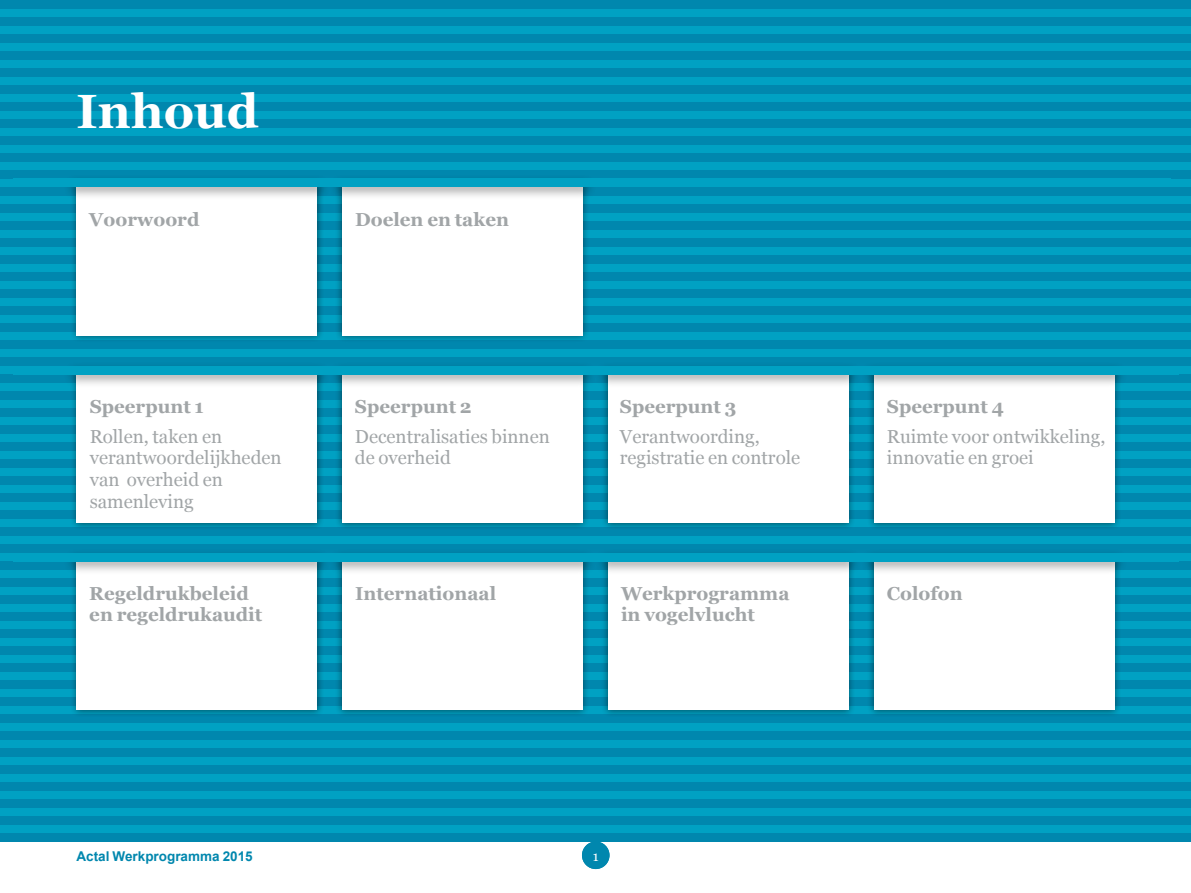
<style>
.page{position:relative;width:1191px;height:893px;background:#fff}
.page>*{position:absolute;margin:0;border:0;box-sizing:border-box;transform-origin:0 0}
.t1{font:700 48px "Georgia";color:#fff}
.t2{font:18.75px/21.8px "Georgia";color:#a1a5a7}
.t3{font:700 18.75px/21.8px "Georgia";color:#a1a5a7}
.t4{font:13.65px "Georgia";color:#fff}
.t5{font:700 13.5px "Arial";color:#0087ae}
</style>
<div class="page">
<div style="left:0;top:0;width:1191px;height:842px;background:#00a1c3"></div>
<div style="left:0;top:833px;width:1191px;height:9px;background:#0087ae"></div>
<div style="left:0;top:782px;width:1191px;height:9px;background:#0087ae"></div>
<div style="left:0;top:731px;width:1191px;height:9px;background:#0087ae"></div>
<div style="left:0;top:714px;width:1191px;height:9px;background:#0087ae"></div>
<div style="left:0;top:697px;width:1191px;height:9px;background:#0087ae"></div>
<div style="left:0;top:680px;width:1191px;height:9px;background:#0087ae"></div>
<div style="left:0;top:816px;width:1191px;height:9px;background:#0087ae"></div>
<div style="left:0;top:799px;width:1191px;height:9px;background:#0087ae"></div>
<div style="left:0;top:748px;width:1191px;height:9px;background:#0087ae"></div>
<div style="left:0;top:765px;width:1191px;height:9px;background:#0087ae"></div>
<div style="left:0;top:629px;width:1191px;height:9px;background:#0087ae"></div>
<div style="left:0;top:578px;width:1191px;height:9px;background:#0087ae"></div>
<div style="left:0;top:561px;width:1191px;height:9px;background:#0087ae"></div>
<div style="left:0;top:544px;width:1191px;height:9px;background:#0087ae"></div>
<div style="left:0;top:527px;width:1191px;height:9px;background:#0087ae"></div>
<div style="left:0;top:663px;width:1191px;height:9px;background:#0087ae"></div>
<div style="left:0;top:646px;width:1191px;height:9px;background:#0087ae"></div>
<div style="left:0;top:595px;width:1191px;height:9px;background:#0087ae"></div>
<div style="left:0;top:612px;width:1191px;height:9px;background:#0087ae"></div>
<div style="left:0;top:476px;width:1191px;height:9px;background:#0087ae"></div>
<div style="left:0;top:425px;width:1191px;height:9px;background:#0087ae"></div>
<div style="left:0;top:408px;width:1191px;height:9px;background:#0087ae"></div>
<div style="left:0;top:391px;width:1191px;height:9px;background:#0087ae"></div>
<div style="left:0;top:374px;width:1191px;height:9px;background:#0087ae"></div>
<div style="left:0;top:510px;width:1191px;height:9px;background:#0087ae"></div>
<div style="left:0;top:493px;width:1191px;height:9px;background:#0087ae"></div>
<div style="left:0;top:442px;width:1191px;height:9px;background:#0087ae"></div>
<div style="left:0;top:459px;width:1191px;height:9px;background:#0087ae"></div>
<div style="left:0;top:323px;width:1191px;height:9px;background:#0087ae"></div>
<div style="left:0;top:272px;width:1191px;height:9px;background:#0087ae"></div>
<div style="left:0;top:255px;width:1191px;height:9px;background:#0087ae"></div>
<div style="left:0;top:238px;width:1191px;height:9px;background:#0087ae"></div>
<div style="left:0;top:221px;width:1191px;height:9px;background:#0087ae"></div>
<div style="left:0;top:357px;width:1191px;height:9px;background:#0087ae"></div>
<div style="left:0;top:340px;width:1191px;height:9px;background:#0087ae"></div>
<div style="left:0;top:289px;width:1191px;height:9px;background:#0087ae"></div>
<div style="left:0;top:306px;width:1191px;height:9px;background:#0087ae"></div>
<div style="left:0;top:170px;width:1191px;height:9px;background:#0087ae"></div>
<div style="left:0;top:119px;width:1191px;height:9px;background:#0087ae"></div>
<div style="left:0;top:102px;width:1191px;height:9px;background:#0087ae"></div>
<div style="left:0;top:85px;width:1191px;height:9px;background:#0087ae"></div>
<div style="left:0;top:68px;width:1191px;height:9px;background:#0087ae"></div>
<div style="left:0;top:204px;width:1191px;height:9px;background:#0087ae"></div>
<div style="left:0;top:187px;width:1191px;height:9px;background:#0087ae"></div>
<div style="left:0;top:136px;width:1191px;height:9px;background:#0087ae"></div>
<div style="left:0;top:153px;width:1191px;height:9px;background:#0087ae"></div>
<div style="left:0;top:17px;width:1191px;height:8px;background:#0087ae"></div>
<div style="left:0;top:51px;width:1191px;height:9px;background:#0087ae"></div>
<div style="left:0;top:34px;width:1191px;height:9px;background:#0087ae"></div>
<div style="left:0;top:0;width:1191px;height:8px;background:#0087ae"></div>
<div style="left:70px;top:367px;width:254px;height:163px;background:#000;opacity:.5"></div>
<div style="left:77px;top:374px;width:240px;height:149px;background:#fff"></div>
<div style="left:335px;top:180px;width:255px;height:163px;background:#000;opacity:.5"></div>
<div style="left:342px;top:187px;width:241px;height:149px;background:#fff"></div>
<div style="left:70px;top:180px;width:254px;height:163px;background:#000;opacity:.5"></div>
<div style="left:77px;top:187px;width:240px;height:149px;background:#fff"></div>
<div style="left:70px;top:554px;width:254px;height:163px;background:#000;opacity:.5"></div>
<div style="left:77px;top:561px;width:240px;height:149px;background:#fff"></div>
<div style="left:335px;top:554px;width:255px;height:163px;background:#000;opacity:.5"></div>
<div style="left:342px;top:561px;width:241px;height:149px;background:#fff"></div>
<div style="left:601px;top:554px;width:254px;height:163px;background:#000;opacity:.5"></div>
<div style="left:608px;top:561px;width:240px;height:149px;background:#fff"></div>
<div style="left:867px;top:554px;width:254px;height:163px;background:#000;opacity:.5"></div>
<div style="left:874px;top:561px;width:240px;height:149px;background:#fff"></div>
<div style="left:601px;top:367px;width:254px;height:163px;background:#000;opacity:.5"></div>
<div style="left:608px;top:374px;width:240px;height:149px;background:#fff"></div>
<div style="left:867px;top:367px;width:254px;height:163px;background:#000;opacity:.5"></div>
<div style="left:874px;top:374px;width:240px;height:149px;background:#fff"></div>
<div style="left:335px;top:367px;width:255px;height:163px;background:#000;opacity:.5"></div>
<div style="left:342px;top:374px;width:241px;height:149px;background:#fff"></div>
<div style="left:63px;top:361px;width:267px;height:27px;background:#000;opacity:.35"></div>
<div style="left:63px;top:548px;width:267px;height:27px;background:#000;opacity:.35"></div>
<div style="left:329px;top:174px;width:267px;height:27px;background:#000;opacity:.35"></div>
<div style="left:329px;top:361px;width:267px;height:27px;background:#000;opacity:.35"></div>
<div style="left:329px;top:548px;width:267px;height:27px;background:#000;opacity:.35"></div>
<div style="left:63px;top:174px;width:267px;height:27px;background:#000;opacity:.35"></div>
<div style="left:595px;top:361px;width:266px;height:27px;background:#000;opacity:.35"></div>
<div style="left:595px;top:548px;width:266px;height:27px;background:#000;opacity:.35"></div>
<div style="left:860px;top:548px;width:267px;height:27px;background:#000;opacity:.35"></div>
<div style="left:860px;top:361px;width:267px;height:27px;background:#000;opacity:.35"></div>
<div style="left:13px;top:366px;width:1165px;height:8px;background:#00a1c3"></div>
<div style="left:13px;top:553px;width:1165px;height:8px;background:#00a1c3"></div>
<div style="left:13px;top:179px;width:1157px;height:8px;background:#00a1c3"></div>
<div style="left:582px;top:841px;width:27px;height:28px;background:#0087ae;border-radius:50%"></div>
<h1 class="t1" style="left:77px;top:75px;width:184px">Inhoud</h1>
<p class="t3" style="left:89px;top:207px;width:112px">Voorwoord</p>
<p class="t3" style="left:355px;top:207px;width:155px">Doelen en taken</p>
<p class="t3" style="left:90px;top:394px;width:116px">Speerpunt 1</p>
<p class="t2" style="left:90px;top:424px;width:193px">Rollen, taken en verantwoordelijkheden van overheid en samenleving</p>
<p class="t3" style="left:355px;top:394px;width:118px">Speerpunt 2</p>
<p class="t2" style="left:355px;top:424px;width:196px">Decentralisaties binnen de overheid</p>
<p class="t3" style="left:620px;top:394px;width:118px">Speerpunt 3</p>
<p class="t2" style="left:620px;top:424px;width:182px">Verantwoording, registratie en controle</p>
<p class="t3" style="left:887px;top:394px;width:119px">Speerpunt 4</p>
<p class="t2" style="left:887px;top:424px;width:220px">Ruimte voor ontwikkeling, innovatie en groei</p>
<p class="t3" style="left:89px;top:581px;width:161px">Regeldrukbeleid</p>
<p class="t3" style="left:887px;top:581px;width:77px">Colofon</p>
<p class="t3" style="left:89px;top:603px;width:175px">en regeldrukaudit</p>
<p class="t3" style="left:355px;top:581px;width:143px">Internationaal</p>
<p class="t3" style="left:621px;top:581px;width:170px">Werkprogramma in vogelvlucht</p>
<p class="t5" style="left:77px;top:847px;width:178px">Actal Werkprogramma 2015</p>
<p class="t4" style="left:593px;top:846px;width:7px">1</p>
</div>
